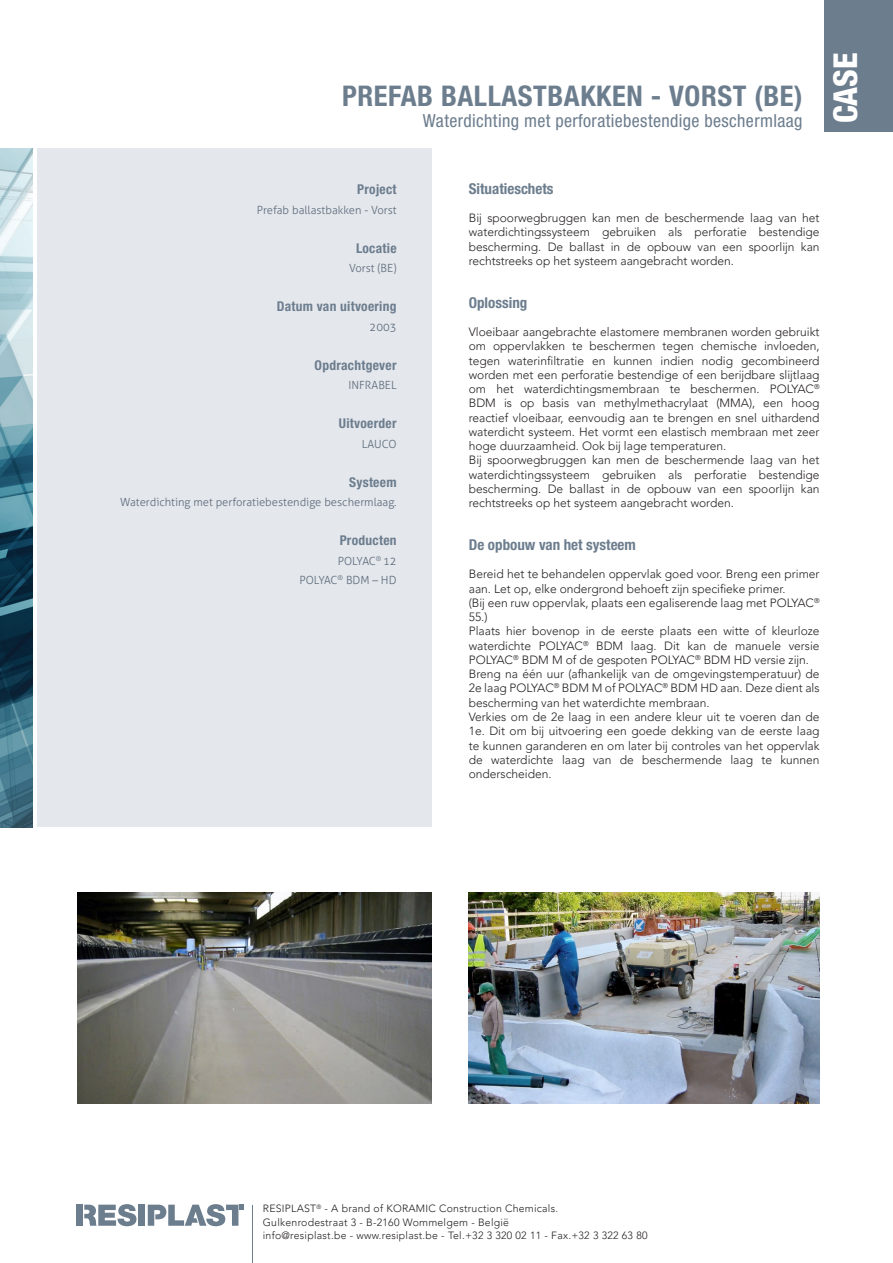
<style>
.page{position:relative;width:893px;height:1263px;background:#fff}
.page>*{position:absolute;margin:0;border:0;box-sizing:border-box;transform-origin:0 0}
.t1{font:800 condensed 33px "Helvetica Neue LT Std";color:#fff}
.t2{font:700 condensed 28.5px "Helvetica Neue LT Std";letter-spacing:.02em;color:#6c7d8e}
.t3{font:condensed 18px "Helvetica Neue LT Std";letter-spacing:.02em;color:#6c7d8e}
.t4{font:700 condensed 15px "Helvetica Neue LT Std";color:#6c7d8e}
.t5{font:700 condensed 13.5px "Helvetica Neue LT Std";letter-spacing:.02em;color:#6c7d8e}
.t6{font:300 12px/14.2px "Avenir LT Pro";color:#231f20;text-align:justify}
.t7{font:300 11.25px "Aller";color:#5e6c7c}
.t8{font:300 10.5px/13.5px "Avenir LT Pro";letter-spacing:.025em;color:#231f20}
</style>
<div class="page">
<div style="left:37px;top:149px;width:394px;height:678px;background:#e4e7ec"></div>
<hr style="left:253px;top:1205px;width:1px;height:58px;background:#6c7d8e">
<div style="left:138px;top:1205px;width:7px;height:21px;background:#6c7d8e"></div>
<div style="left:77px;top:1205px;width:6px;height:21px;background:#6c7d8e"></div>
<svg style="left:84px;top:1204px;width:53px;height:22px"></svg>
<svg style="left:148px;top:1204px;width:96px;height:22px"></svg>
<div style="left:824px;top:0;width:69px;height:132px;background:#6c7d8e"></div>
<img style="left:0;top:149px;width:32px;height:678px">
<img style="left:469px;top:893px;width:351px;height:210px">
<img style="left:77px;top:893px;width:354px;height:210px">
<p class="t2" style="left:342px;top:78px;width:462px">PREFAB BALLASTBAKKEN - VORST (BE)</p>
<p class="t3" style="left:423px;top:111px;width:381px">Waterdichting met perforatiebestendige beschermlaag</p>
<h1 class="t1" style="left:825px;top:123px;width:72px;rotate:-90deg">CASE</h1>
<p class="t5" style="left:357px;top:181px;width:41px">Project</p>
<p class="t7" style="left:257px;top:203px;width:141px">Prefab ballastbakken - Vorst</p>
<p class="t5" style="left:356px;top:240px;width:42px">Locatie</p>
<p class="t7" style="left:349px;top:261px;width:49px">Vorst (BE)</p>
<p class="t5" style="left:277px;top:298px;width:121px">Datum van uitvoering</p>
<p class="t7" style="left:370px;top:320px;width:28px">2003</p>
<p class="t5" style="left:315px;top:357px;width:83px">Opdrachtgever</p>
<p class="t7" style="left:348px;top:378px;width:50px">INFRABEL</p>
<p class="t5" style="left:339px;top:415px;width:59px">Uitvoerder</p>
<p class="t7" style="left:362px;top:437px;width:36px">LAUCO</p>
<p class="t5" style="left:349px;top:474px;width:49px">Systeem</p>
<p class="t7" style="left:120px;top:495px;width:278px">Waterdichting met perforatiebestendige beschermlaag.</p>
<p class="t5" style="left:340px;top:532px;width:58px">Producten</p>
<p class="t7" style="left:338px;top:554px;width:60px">POLYAC<sup>®</sup> 12</p>
<p class="t7" style="left:300px;top:573px;width:98px">POLYAC<sup>®</sup> BDM – HD</p>
<p class="t4" style="left:469px;top:179px;width:86px">Situatieschets</p>
<p class="t6" style="left:469px;top:211px;width:352px">Bij spoorwegbruggen kan men de beschermende laag van het waterdichtingssysteem gebruiken als perforatie bestendige bescherming. De ballast in de opbouw van een spoorlijn kan rechtstreeks op het systeem aangebracht worden.</p>
<p class="t4" style="left:469px;top:293px;width:60px">Oplossing</p>
<p class="t6" style="left:469px;top:325px;width:352px">Vloeibaar aangebrachte elastomere membranen worden gebruikt om oppervlakken te beschermen tegen chemische invloeden, tegen waterinfiltratie en kunnen indien nodig gecombineerd worden met een perforatie bestendige of een berijdbare slijtlaag om het waterdichtingsmembraan te beschermen. POLYAC<sup>® </sup>BDM is op basis van methylmethacrylaat (MMA), een hoog reactief vloeibaar, eenvoudig aan te brengen en snel uithardend waterdicht systeem. Het vormt een elastisch membraan met zeer hoge duurzaamheid. Ook bij lage temperaturen.</p>
<p class="t6" style="left:469px;top:453px;width:352px">Bij spoorwegbruggen kan men de beschermende laag van het waterdichtingssysteem gebruiken als perforatie bestendige bescherming. De ballast in de opbouw van een spoorlijn kan rechtstreeks op het systeem aangebracht worden.</p>
<p class="t4" style="left:469px;top:535px;width:169px">De opbouw van het systeem</p>
<p class="t6" style="left:469px;top:567px;width:352px">Bereid het te behandelen oppervlak goed voor. Breng een primer aan. Let op, elke ondergrond behoeft zijn specifieke primer.</p>
<p class="t6" style="left:469px;top:596px;width:352px">(Bij een ruw oppervlak, plaats een egaliserende laag met POLYAC<sup>®<br></sup>55.)</p>
<p class="t6" style="left:469px;top:624px;width:352px">Plaats hier bovenop in de eerste plaats een witte of kleurloze waterdichte POLYAC<sup>®</sup> BDM laag. Dit kan de manuele versie POLYAC<sup>®</sup> BDM M of de gespoten POLYAC<sup>®</sup> BDM HD versie zijn.</p>
<p class="t6" style="left:469px;top:667px;width:352px">Breng na één uur (afhankelijk van de omgevingstemperatuur) de 2e laag POLYAC<sup>®</sup> BDM M of POLYAC<sup>®</sup> BDM HD aan. Deze dient als bescherming van het waterdichte membraan.</p>
<p class="t6" style="left:469px;top:710px;width:352px">Verkies om de 2e laag in een andere kleur uit te voeren dan de 1e. Dit om bij uitvoering een goede dekking van de eerste laag te kunnen garanderen en om later bij controles van het oppervlak de waterdichte laag van de beschermende laag te kunnen onderscheiden.</p>
<p class="t8" style="left:263px;top:1202px;width:386px">RESIPLAST<sup>®</sup> - A brand of KORAMIC Construction Chemicals.<br>Gulkenrodestraat 3 - B-2160 Wommelgem - België<br>info@resiplast.be - www.resiplast.be - Tel.+32 3 320 02 11 - Fax.+32 3 322 63 80</p>
</div>
